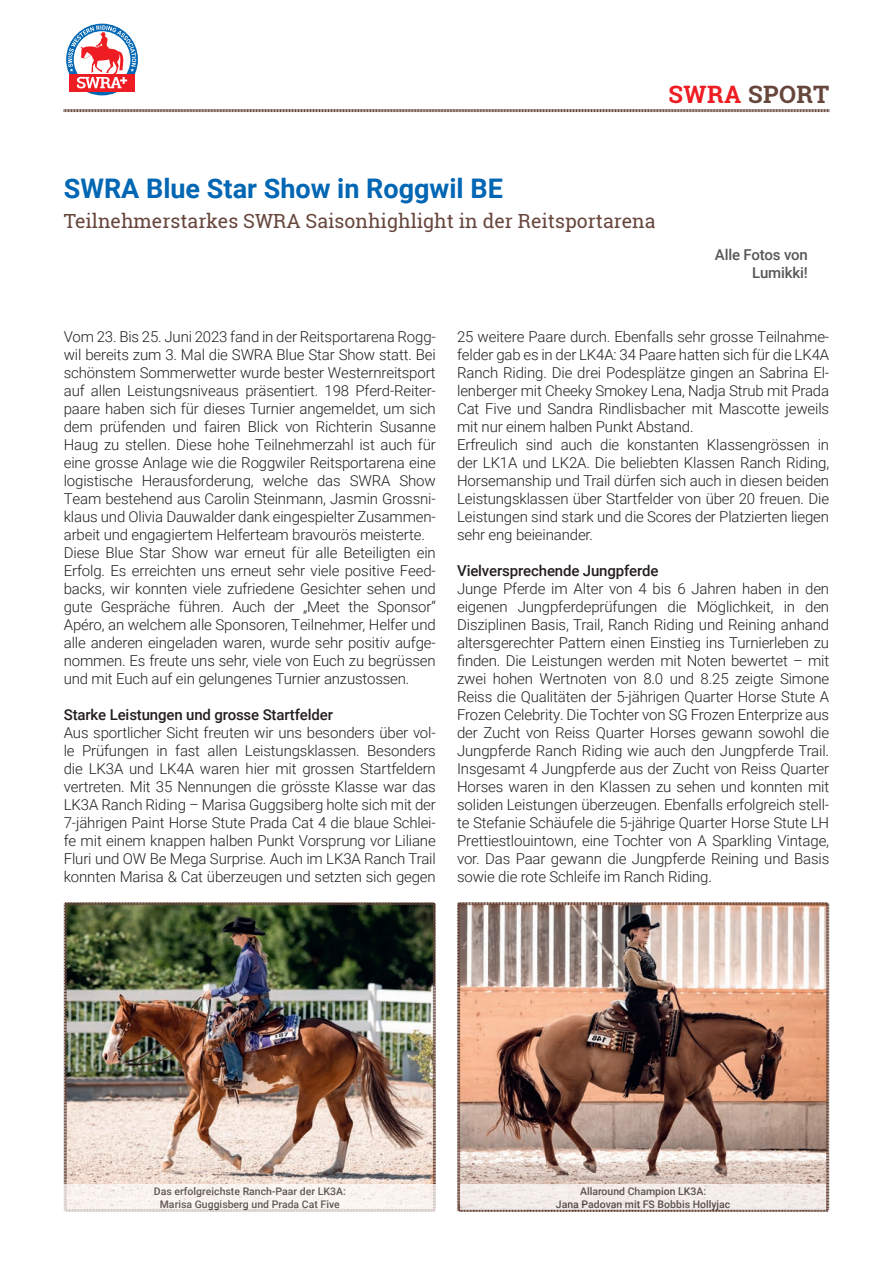
<style>
.page{position:relative;width:893px;height:1263px;background:#fff}
.page>*{position:absolute;margin:0;border:0;box-sizing:border-box;transform-origin:0 0}
.t1{font:700 27px "Roboto";color:#0166b3}
.t2{font:700 24px "Roboto Slab";letter-spacing:.02em;color:#67463c}
.t3{font:19.5px "Roboto Slab";color:#67463c}
.t4{font:300 15px/18px "Roboto";letter-spacing:-.01em;color:#231f20}
.t5{font:500 15px/18px "Roboto";letter-spacing:-.01em;color:#231f20;text-align:right}
.t6{font:500 10.5px/12.6px "Roboto";color:#231f20;text-align:center}
.s1{color:#ee1d23}
</style>
<div class="page">
<img style="left:63px;top:902px;width:373px;height:283px">
<img style="left:457px;top:902px;width:373px;height:310px">
<svg style="left:63px;top:109px;width:766px;height:4px"></svg>
<svg style="left:66px;top:23px;width:72px;height:73px"></svg>
<svg style="left:64px;top:1184px;width:372px;height:28px;fill:#faf3f0"></svg>
<div style="left:460px;top:1184px;width:366px;height:26px;background:#f3ede9"></div>
<h2 class="t2" style="left:668px;top:78px;width:162px"><span class="s1">SWRA</span> SPORT</h2>
<h1 class="t1" style="left:64px;top:170px;width:441px">SWRA Blue Star Show in Roggwil BE</h1>
<h3 class="t3" style="left:64px;top:208px;width:593px">Teilnehmerstarkes SWRA Saisonhighlight in der Reitsportarena</h3>
<p class="t5" style="left:715px;top:245px;width:95px">Alle Fotos von<br>Lumikki!</p>
<p class="t4" style="left:64px;top:327px;width:374px">Vom 23. Bis 25. Juni 2023 fand in der Reitsportarena Rogg&shy;wil bereits zum 3. Mal die SWRA Blue Star Show statt. Bei schönstem Sommerwetter wurde bester Westernreitsport auf allen Leistungsniveaus präsentiert. 198 Pferd-Reiter&shy;paare haben sich für dieses Turnier angemeldet, um sich dem prüfenden und fairen Blick von Richterin Susanne Haug zu stellen. Diese hohe Teilnehmerzahl ist auch für eine grosse Anlage wie die Roggwiler Reitsportarena eine logistische Herausforderung, welche das SWRA Show Team bestehend aus Carolin Steinmann, Jasmin Grossni&shy;klaus und Olivia Dauwalder dank eingespielter Zusammen&shy;arbeit und engagiertem Helferteam bravourös meisterte.<br>Diese Blue Star Show war erneut für alle Beteiligten ein Erfolg. Es erreichten uns erneut sehr viele positive Feed&shy;backs, wir konnten viele zufriedene Gesichter sehen und gute Gespräche führen. Auch der „Meet the Sponsor“ Apéro, an welchem alle Sponsoren, Teilnehmer, Helfer und alle anderen eingeladen waren, wurde sehr positiv aufge&shy;nommen. Es freute uns sehr, viele von Euch zu begrüssen und mit Euch auf ein gelungenes Turnier anzustossen.</p>
<p class="t5" style="left:64px;top:705px;width:271px">Starke Leistungen und grosse Startfelder</p>
<p class="t4" style="left:64px;top:723px;width:374px;text-align:justify">Aus sportlicher Sicht freuten wir uns besonders über vol&shy;le Prüfungen in fast allen Leistungsklassen. Besonders die LK3A und LK4A waren hier mit grossen Startfeldern vertreten. Mit 35 Nennungen die grösste Klasse war das LK3A Ranch Riding – Marisa Guggsiberg holte sich mit der 7-jährigen Paint Horse Stute Prada Cat 4 die blaue Schlei&shy;fe mit einem knappen halben Punkt Vorsprung vor Liliane Fluri und OW Be Mega Surprise. Auch im LK3A Ranch Trail konnten Marisa &amp; Cat überzeugen und setzten sich gegen</p>
<p class="t4" style="left:457px;top:327px;width:374px">25 weitere Paare durch. Ebenfalls sehr grosse Teilnahme&shy;felder gab es in der LK4A: 34 Paare hatten sich für die LK4A Ranch Riding. Die drei Podesplätze gingen an Sabrina El&shy;lenberger mit Cheeky Smokey Lena, Nadja Strub mit Prada Cat Five und Sandra Rindlisbacher mit Mascotte jeweils mit nur einem halben Punkt Abstand.<br>Erfreulich sind auch die konstanten Klassengrössen in der LK1A und LK2A. Die beliebten Klassen Ranch Riding, Horsemanship und Trail dürfen sich auch in diesen beiden Leistungsklassen über Startfelder von über 20 freuen. Die Leistungen sind stark und die Scores der Platzierten liegen sehr eng beieinander.</p>
<p class="t5" style="left:457px;top:561px;width:203px">Vielversprechende Jungpferde</p>
<p class="t4" style="left:457px;top:579px;width:374px;text-align:justify">Junge Pferde im Alter von 4 bis 6 Jahren haben in den eigenen Jungpferdeprüfungen die Möglichkeit, in den Disziplinen Basis, Trail, Ranch Riding und Reining anhand altersgerechter Pattern einen Einstieg ins Turnierleben zu finden. Die Leistungen werden mit Noten bewertet – mit zwei hohen Wertnoten von 8.0 und 8.25 zeigte Simone Reiss die Qualitäten der 5-jährigen Quarter Horse Stute A Frozen Celebrity. Die Tochter von SG Frozen Enterprize aus der Zucht von Reiss Quarter Horses gewann sowohl die Jungpferde Ranch Riding wie auch den Jungpferde Trail.<br>Insgesamt 4 Jungpferde aus der Zucht von Reiss Quarter Horses waren in den Klassen zu sehen und konnten mit soliden Leistungen überzeugen. Ebenfalls erfolgreich stell&shy;te Stefanie Schäufele die 5-jährige Quarter Horse Stute LH Prettiestlouintown, eine Tochter von A Sparkling Vintage, vor. Das Paar gewann die Jungpferde Reining und Basis sowie die rote Schleife im Ranch Riding.</p>
<p class="t6" style="left:154px;top:1185px;width:193px">Das erfolgreichste Ranch-Paar der LK3A:<br>Marisa Guggisberg und Prada Cat Five</p>
<p class="t6" style="left:556px;top:1185px;width:176px">Allaround Champion LK3A:<br>Jana Padovan mit FS Bobbis Hollyjac</p>
</div>
